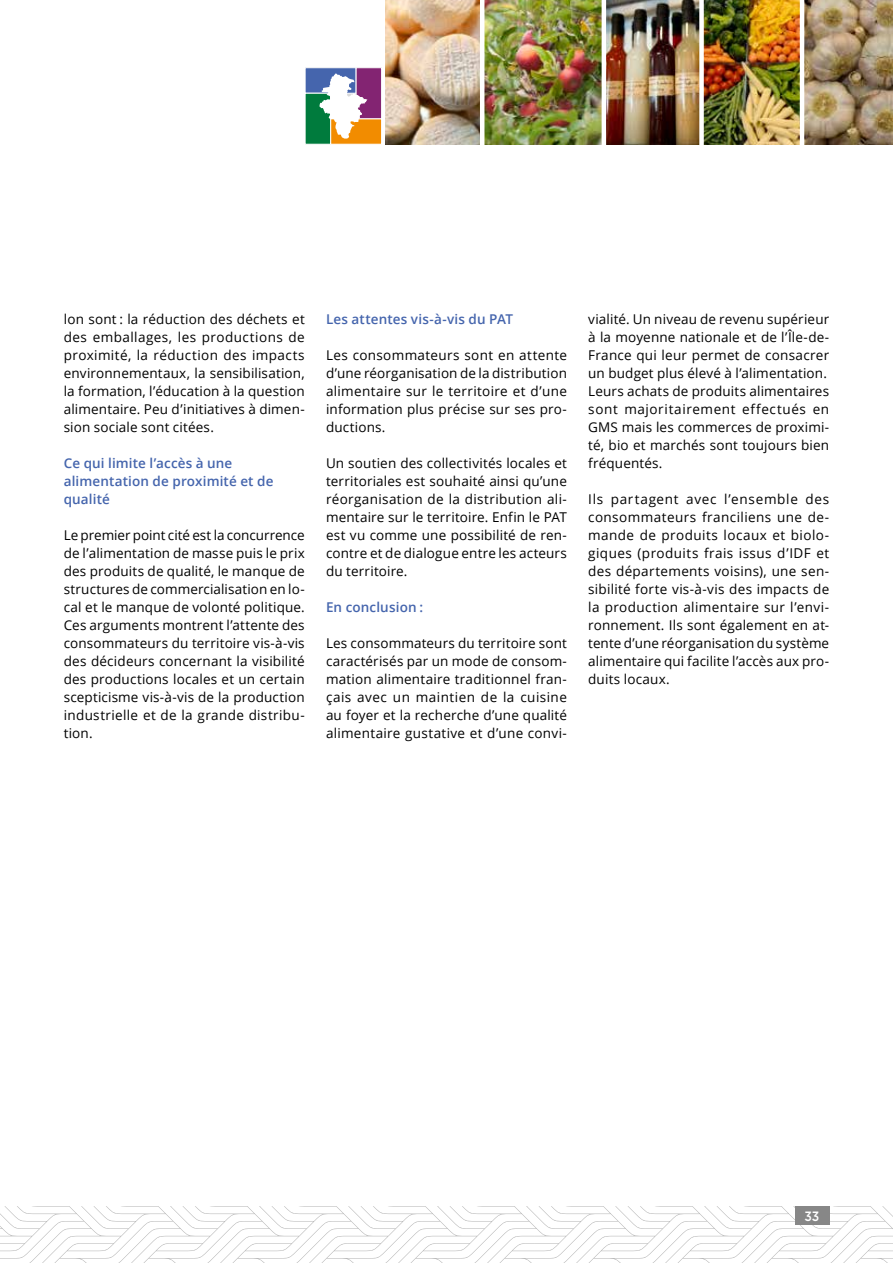
<style>
.page{position:relative;width:893px;height:1263px;background:#fff}
.page>*{position:absolute;margin:0;border:0;box-sizing:border-box;transform-origin:0 0}
.t1{font:13.5px/18px "Open Sans";letter-spacing:.01em;color:#000;text-align:justify}
.t2{font:600 13.5px/18px "Open Sans";letter-spacing:.01em;color:#4565ad}
.t3{font:500 13.5px "Gotham HTF";color:#fff;scale:.9 1}
</style>
<div class="page">
<svg style="left:0;top:1206px;width:893px;height:57px"></svg>
<img style="left:606px;top:0;width:93px;height:144px">
<img style="left:804px;top:0;width:89px;height:144px">
<img style="left:386px;top:0;width:94px;height:144px">
<img style="left:704px;top:0;width:96px;height:144px">
<img style="left:484px;top:0;width:118px;height:144px">
<div style="left:795px;top:1206px;width:34px;height:18px;background:#878787"></div>
<div style="left:305px;top:68px;width:51px;height:25px;background:#4565ad"></div>
<div style="left:330px;top:118px;width:52px;height:26px;background:#f28c00;border:1px solid #fff"></div>
<div style="left:356px;top:68px;width:26px;height:51px;background:#832472;border:1px solid #fff"></div>
<div style="left:305px;top:93px;width:26px;height:51px;background:#007b3d"></div>
<svg style="left:319px;top:73px;width:48px;height:66px"></svg>
<p class="t1" style="left:64px;top:310px;width:242px">lon sont : la réduction des déchets et des emballages, les productions de proximité, la réduction des impacts environnementaux, la sensibilisation, la formation, l’éducation à la question alimentaire. Peu d’initiatives à dimen&shy;sion sociale sont citées.</p>
<p class="t2" style="left:64px;top:454px;width:211px">Ce qui limite l’accès à une alimentation de proximité et de qualité</p>
<p class="t1" style="left:64px;top:526px;width:242px">Le premier point cité est la concurrence de l’alimentation de masse puis le prix des produits de qualité, le manque de structures de commercialisation en lo&shy;cal et le manque de volonté politique.<br>Ces arguments montrent l’attente des consommateurs du territoire vis-à-vis des décideurs concernant la visibilité des productions locales et un certain scepticisme vis-à-vis de la production industrielle et de la grande distribu&shy;tion.</p>
<p class="t2" style="left:326px;top:310px;width:189px">Les attentes vis-à-vis du PAT</p>
<p class="t1" style="left:326px;top:346px;width:242px">Les consommateurs sont en attente d’une réorganisation de la distribution alimentaire sur le territoire et d’une information plus précise sur ses pro&shy;ductions.</p>
<p class="t1" style="left:326px;top:454px;width:242px">Un soutien des collectivités locales et territoriales est souhaité ainsi qu’une réorganisation de la distribution ali&shy;mentaire sur le territoire. Enfin le PAT est vu comme une possibilité de ren&shy;contre et de dialogue entre les acteurs du territoire.</p>
<p class="t2" style="left:326px;top:598px;width:99px">En conclusion :</p>
<p class="t1" style="left:326px;top:634px;width:242px">Les consommateurs du territoire sont caractérisés par un mode de consom&shy;mation alimentaire traditionnel fran&shy;çais avec un maintien de la cuisine au foyer et la recherche d’une qualité alimentaire gustative et d’une convi-</p>
<p class="t1" style="left:588px;top:310px;width:242px;text-align:left">vialité. Un niveau de revenu supérieur à la moyenne nationale et de l’Île-de-France qui leur permet de consacrer un budget plus élevé à l’alimentation.<br>Leurs achats de produits alimentaires sont majoritairement effectués en GMS mais les commerces de proximi&shy;té, bio et marchés sont toujours bien fréquentés.</p>
<p class="t1" style="left:588px;top:490px;width:242px">Ils partagent avec l’ensemble des consommateurs franciliens une de&shy;mande de produits locaux et biolo&shy;giques (produits frais issus d’IDF et des départements voisins), une sen&shy;sibilité forte vis-à-vis des impacts de la production alimentaire sur l’envi&shy;ronnement. Ils sont également en at&shy;tente d’une réorganisation du système alimentaire qui facilite l’accès aux pro&shy;duits locaux.</p>
<p class="t3" style="left:805px;top:1208px;width:18px">33</p>
</div>
